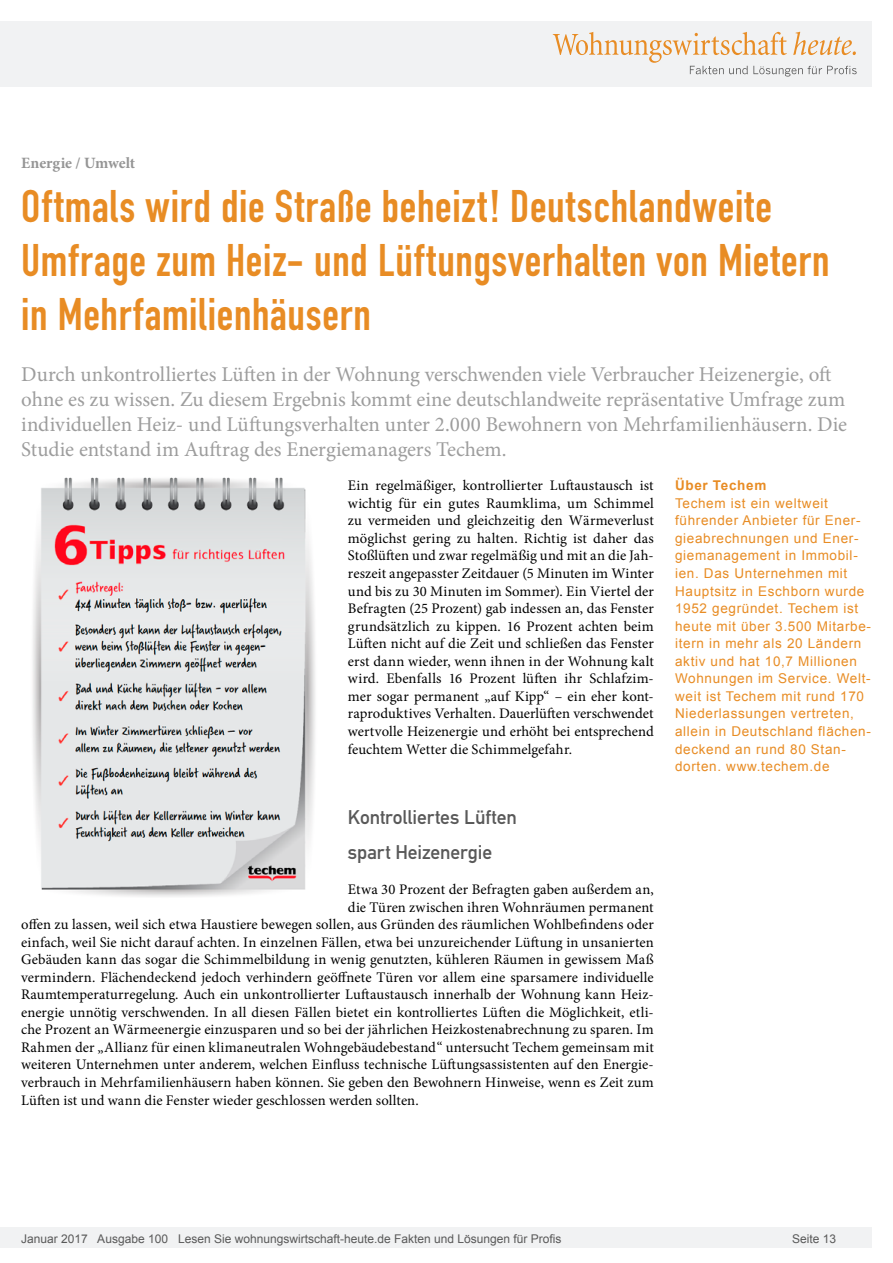
<style>
.page{position:relative;width:893px;height:1263px;background:#fff}
.page>*{position:absolute;margin:0;border:0;box-sizing:border-box;transform-origin:0 0}
.Überschrift_Groß{font:45px/54px "DIN Engschrift";letter-spacing:.015em;color:#e88c24}
.Anlesetext{font:21px/25.2px "Minion Pro";letter-spacing:-.005em;color:#9d9d9d}
.Überschrift_Grau{font:19.5px/35.1px "DIN Mittelschrift";letter-spacing:-.005em;color:#595959}
.Kategorie{font:700 15.75px "Minion Pro";letter-spacing:-.005em;color:#959595}
.Fließtext_erste_Zeil{font:14.7px/17.5px "Minion Pro";letter-spacing:.005em;color:#000;text-align:justify}
.Info{font:13.5px/17.5px "Arial";letter-spacing:.05em;color:#e88c24}
.Info-2{font:700 13.5px "Arial";letter-spacing:.05em;color:#e88c24}
.t1{font:12px "Arial";color:#595959}
</style>
<div class="page">
<div style="left:0;top:1227px;width:872px;height:20px;background:#f1f2f3"></div>
<div style="left:0;top:21px;width:872px;height:66px;background:#f1f2f3"></div>
<svg style="left:553px;top:32px;width:304px;height:45px"></svg>
<img style="left:32px;top:477px;width:283px;height:420px">
<p class="Kategorie" style="left:21px;top:152px;width:115px">Energie / Umwelt</p>
<p class="Überschrift_Groß" style="left:21px;top:180px;width:810px">Oftmals wird die Straße beheizt! Deutschlandweite<br>Umfrage zum Heiz- und Lüftungsverhalten von Mietern in Mehrfamilienhäusern</p>
<p class="Anlesetext" style="left:21px;top:361px;width:827px">Durch unkontrolliertes Lüften in der Wohnung verschwenden viele Verbraucher Heizenergie, oft ohne es zu wissen. Zu diesem Ergebnis kommt eine deutschlandweite repräsentative Umfrage zum individuellen Heiz- und Lüftungsverhalten unter 2.000 Bewohnern von Mehrfamilienhäusern. Die Studie entstand im Auftrag des Energiemanagers Techem.</p>
<p class="Fließtext_erste_Zeil" style="left:348px;top:477px;width:307px">Ein regelmäßiger, kontrollierter Luftaustausch ist wichtig für ein gutes Raumklima, um Schimmel zu vermeiden und gleichzeitig den Wärmeverlust möglichst gering zu halten. Richtig ist daher das Stoßlüften und zwar regelmäßig und mit an die Jah&shy;reszeit angepasster Zeitdauer (5 Minuten im Winter und bis zu 30 Minuten im Sommer). Ein Viertel der Befragten (25 Prozent) gab indessen an, das Fenster grundsätzlich zu kippen. 16 Prozent achten beim Lüften nicht auf die Zeit und schließen das Fenster erst dann wieder, wenn ihnen in der Wohnung kalt wird. Ebenfalls 16 Prozent lüften ihr Schlafzim&shy;mer sogar permanent „auf Kipp“ – ein eher kont&shy;raproduktives Verhalten. Dauerlüften verschwendet wertvolle Heizenergie und erhöht bei entsprechend feuchtem Wetter die Schimmelgefahr.</p>
<p class="Info-2" style="left:675px;top:476px;width:93px">Über Techem</p>
<p class="Info" style="left:675px;top:494px;width:197px">Techem ist ein weltweit führender Anbieter für Ener&shy;gieabrechnungen und Ener&shy;giemanagement in Immobil&shy;ien. Das Unternehmen mit<br>Hauptsitz in Eschborn wurde<br>1952 gegründet. Techem ist heute mit über 3.500 Mitarbe&shy;itern in mehr als 20 Ländern aktiv und hat 10,7 Millionen<br>Wohnungen im Service. Welt&shy;weit ist Techem mit rund 170<br>Niederlassungen vertreten, allein in Deutschland flächen&shy;deckend an rund 80 Stan&shy;dorten. www.techem.de</p>
<p class="Überschrift_Grau" style="left:348px;top:799px;width:170px">Kontrolliertes Lüften spart Heizenergie</p>
<p class="Fließtext_erste_Zeil" style="left:348px;top:880px;width:307px">Etwa 30 Prozent der Befragten gaben außerdem an,</p>
<p class="Fließtext_erste_Zeil" style="left:348px;top:898px;width:307px">die Türen zwischen ihren Wohnräumen permanent</p>
<p class="Fließtext_erste_Zeil" style="left:21px;top:916px;width:634px">offen zu lassen, weil sich etwa Haustiere bewegen sollen, aus Gründen des räumlichen Wohlbefindens oder</p>
<p class="Fließtext_erste_Zeil" style="left:21px;top:933px;width:634px">einfach, weil Sie nicht darauf achten. In einzelnen Fällen, etwa bei unzureichender Lüftung in unsanierten</p>
<p class="Fließtext_erste_Zeil" style="left:21px;top:951px;width:634px">Gebäuden kann das sogar die Schimmelbildung in wenig genutzten, kühleren Räumen in gewissem Maß</p>
<p class="Fließtext_erste_Zeil" style="left:21px;top:968px;width:634px">vermindern. Flächendeckend jedoch verhindern geöffnete Türen vor allem eine sparsamere individuelle</p>
<p class="Fließtext_erste_Zeil" style="left:21px;top:986px;width:634px">Raumtemperaturregelung. Auch ein unkontrollierter Luftaustausch innerhalb der Wohnung kann Heiz-</p>
<p class="Fließtext_erste_Zeil" style="left:21px;top:1003px;width:634px">energie unnötig verschwenden. In all diesen Fällen bietet ein kontrolliertes Lüften die Möglichkeit, etli-</p>
<p class="Fließtext_erste_Zeil" style="left:21px;top:1021px;width:634px">che Prozent an Wärmeenergie einzusparen und so bei der jährlichen Heizkostenabrechnung zu sparen. Im</p>
<p class="Fließtext_erste_Zeil" style="left:21px;top:1038px;width:634px">Rahmen der „Allianz für einen klimaneutralen Wohngebäudebestand“ untersucht Techem gemeinsam mit</p>
<p class="Fließtext_erste_Zeil" style="left:21px;top:1056px;width:634px">weiteren Unternehmen unter anderem, welchen Einfluss technische Lüftungsassistenten auf den Energie-</p>
<p class="Fließtext_erste_Zeil" style="left:21px;top:1074px;width:634px">verbrauch in Mehrfamilienhäusern haben können. Sie geben den Bewohnern Hinweise, wenn es Zeit zum</p>
<p class="Fließtext_erste_Zeil" style="left:21px;top:1091px;width:399px">Lüften ist und wann die Fenster wieder geschlossen werden sollten.</p>
<p class="t1" style="left:21px;top:1230px;width:542px">Januar 2017 Ausgabe 100 Lesen Sie wohnungswirtschaft-heute.de Fakten und Lösungen für Profis</p>
<p class="t1" style="left:792px;top:1231px;width:46px">Seite 13</p>
</div>
